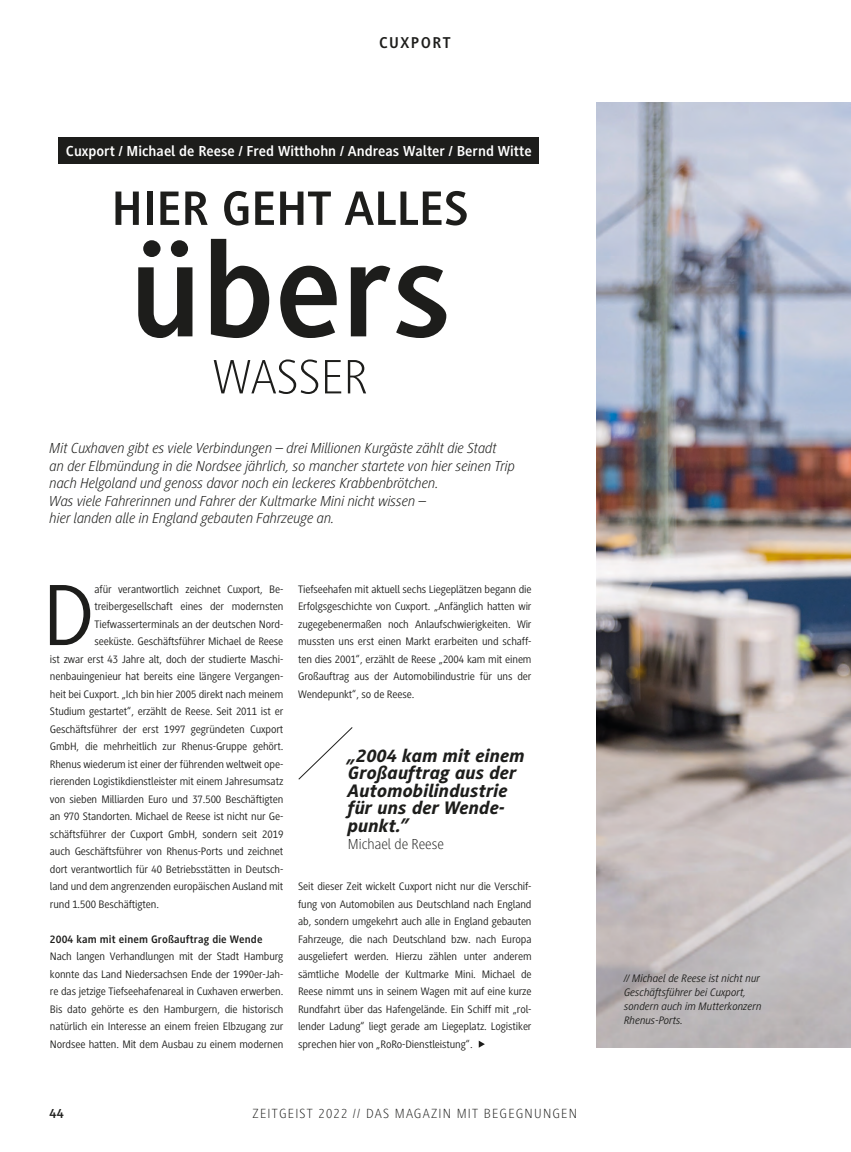
<style>
.page{position:relative;width:851px;height:1152px;background:#fff}
.page>*{position:absolute;margin:0;border:0;box-sizing:border-box;transform-origin:0 0}
.t1{font:700 137.5px "Generis Sans Std";color:#1d1d1b}
.t2{font:90px "Generis Sans Std";color:#1d1d1b}
.t3{font:700 50px "Generis Sans Std";color:#1d1d1b}
.t4{font:100 50px "Generis Sans Std";color:#1d1d1b}
.t5{font:italic 800 18.75px/17.5px "Generis Sans Std";color:#1d1d1b}
.t6{font:700 16.25px "Generis Sans Std";letter-spacing:.09em;color:#1d1d1b}
.t7{font:italic 300 15px "Generis Sans Std";color:#1d1d1b}
.t8{font:700 15px "Generis Sans Std";color:#fff}
.t9{font:100 15px "Generis Sans Std";color:#1d1d1b}
.t10{font:100 13.75px "Generis Sans Std";letter-spacing:.09em;color:#1d1d1b}
.t11{font:700 13.75px "Generis Sans Std";color:#1d1d1b}
.t12{font:11.25px/17.5px "Generis Sans Std";letter-spacing:-.01em;color:#1d1d1b;text-align:justify}
.t13{font:italic 11.25px/13.8px "Generis Sans Std";color:#1d1d1b}
.t14{font:700 11.25px "Generis Sans Std";letter-spacing:.01em;color:#1d1d1b}
</style>
<div class="page">
<img style="left:596px;top:102px;width:254px;height:945px">
<div style="left:58px;top:137px;width:481px;height:26px;background:#1d1d1b"></div>
<svg style="left:298px;top:727px;width:55px;height:53px"></svg>
<svg style="left:478px;top:1040px;width:7px;height:7px"></svg>
<p class="t6" style="left:379px;top:33px;width:73px">CUXPORT</p>
<p class="t8" style="left:66px;top:142px;width:467px">Cuxport / Michael de Reese / Fred Witthohn / Andreas Walter / Bernd Witte</p>
<p class="t3" style="left:111px;top:181px;width:359px">HIER GEHT ALLES</p>
<p class="t1" style="left:129px;top:216px;width:323px">übers</p>
<p class="t4" style="left:213px;top:350px;width:156px">WASSER</p>
<p class="t7" style="left:50px;top:440px;width:448px">Mit Cuxhaven gibt es viele Verbindungen – drei Millionen Kurgäste zählt die Stadt</p>
<p class="t7" style="left:50px;top:457px;width:466px">an der Elbmündung in die Nordsee jährlich, so mancher startete von hier seinen Trip</p>
<p class="t7" style="left:50px;top:475px;width:390px">nach Helgoland und genoss davor noch ein leckeres Krabbenbrötchen.</p>
<p class="t7" style="left:50px;top:492px;width:378px">Was viele Fahrerinnen und Fahrer der Kultmarke Mini nicht wissen –</p>
<p class="t7" style="left:50px;top:510px;width:286px">hier landen alle in England gebauten Fahrzeuge an.</p>
<p class="t2" style="left:42px;top:566px;width:54px">D</p>
<p class="t12" style="left:94px;top:580px;width:190px">afür verantwortlich zeichnet Cuxport, Be-</p>
<p class="t12" style="left:94px;top:597px;width:190px">treibergesellschaft eines der modernsten</p>
<p class="t12" style="left:94px;top:615px;width:190px">Tiefwasserterminals an der deutschen Nord-</p>
<p class="t12" style="left:94px;top:632px;width:190px">seeküste. Geschäftsführer Michael de Reese</p>
<p class="t12" style="left:50px;top:650px;width:235px">ist zwar erst 43 Jahre alt, doch der studierte Maschi-</p>
<p class="t12" style="left:50px;top:667px;width:235px">nenbauingenieur hat bereits eine längere Vergangen-</p>
<p class="t12" style="left:50px;top:685px;width:235px">heit bei Cuxport. „Ich bin hier 2005 direkt nach meinem</p>
<p class="t12" style="left:50px;top:703px;width:235px">Studium gestartet“, erzählt de Reese. Seit 2011 ist er</p>
<p class="t12" style="left:50px;top:720px;width:235px">Geschäftsführer der erst 1997 gegründeten Cuxport</p>
<p class="t12" style="left:50px;top:738px;width:235px">GmbH, die mehrheitlich zur Rhenus-Gruppe gehört.</p>
<p class="t12" style="left:50px;top:755px;width:235px">Rhenus wiederum ist einer der führenden weltweit ope-</p>
<p class="t12" style="left:50px;top:773px;width:235px">rierenden Logistikdienstleister mit einem Jahresumsatz</p>
<p class="t12" style="left:50px;top:790px;width:235px">von sieben Milliarden Euro und 37.500 Beschäftigten</p>
<p class="t12" style="left:50px;top:808px;width:235px">an 970 Standorten. Michael de Reese ist nicht nur Ge-</p>
<p class="t12" style="left:50px;top:825px;width:235px">schäftsführer der Cuxport GmbH, sondern seit 2019</p>
<p class="t12" style="left:50px;top:843px;width:235px">auch Geschäftsführer von Rhenus-Ports und zeichnet</p>
<p class="t12" style="left:50px;top:860px;width:235px">dort verantwortlich für 40 Betriebsstätten in Deutsch-</p>
<p class="t12" style="left:50px;top:878px;width:235px">land und dem angrenzenden europäischen Ausland mit</p>
<p class="t12" style="left:50px;top:895px;width:111px">rund 1.500 Beschäftigten.</p>
<p class="t14" style="left:50px;top:933px;width:214px">2004 kam mit einem Großauftrag die Wende</p>
<p class="t12" style="left:50px;top:948px;width:235px">Nach langen Verhandlungen mit der Stadt Hamburg konnte das Land Niedersachsen Ende der 1990er-Jah&shy;re das jetzige Tiefseehafenareal in Cuxhaven erwerben.<br>Bis dato gehörte es den Hamburgern, die historisch natürlich ein Interesse an einem freien Elbzugang zur Nordsee hatten. Mit dem Ausbau zu einem modernen</p>
<p class="t12" style="left:298px;top:580px;width:235px">Tiefseehafen mit aktuell sechs Liegeplätzen begann die Erfolgsgeschichte von Cuxport. „Anfänglich hatten wir zugegebenermaßen noch Anlaufschwierigkeiten. Wir mussten uns erst einen Markt erarbeiten und schaff&shy;ten dies 2001“, erzählt de Reese „2004 kam mit einem Großauftrag aus der Automobilindustrie für uns der Wendepunkt“, so de Reese.</p>
<p class="t5" style="left:348px;top:747px;width:178px">„2004 kam mit einem<br>Großauftrag aus der<br>Automobilindustrie für uns der Wende&shy;punkt.”</p>
<p class="t9" style="left:348px;top:836px;width:98px">Michael de Reese</p>
<p class="t12" style="left:298px;top:877px;width:235px">Seit dieser Zeit wickelt Cuxport nicht nur die Verschif&shy;fung von Automobilen aus Deutschland nach England ab, sondern umgekehrt auch alle in England gebauten Fahrzeuge, die nach Deutschland bzw. nach Europa ausgeliefert werden. Hierzu zählen unter anderem sämtliche Modelle der Kultmarke Mini. Michael de Reese nimmt uns in seinem Wagen mit auf eine kurze Rundfahrt über das Hafengelände. Ein Schiff mit „rol&shy;lender Ladung“ liegt gerade am Liegeplatz. Logistiker sprechen hier von „RoRo-Dienstleistung“.</p>
<p class="t11" style="left:50px;top:1105px;width:16px">44</p>
<p class="t10" style="left:252px;top:1106px;width:326px">ZEITGEIST 2022 // DAS MAGAZIN MIT BEGEGNUNGEN</p>
<p class="t13" style="left:624px;top:972px;width:139px">// Michael de Reese ist nicht nur<br>Geschäftsführer bei Cuxport, sondern auch im Mutterkonzern<br>Rhenus-Ports.</p>
</div>
